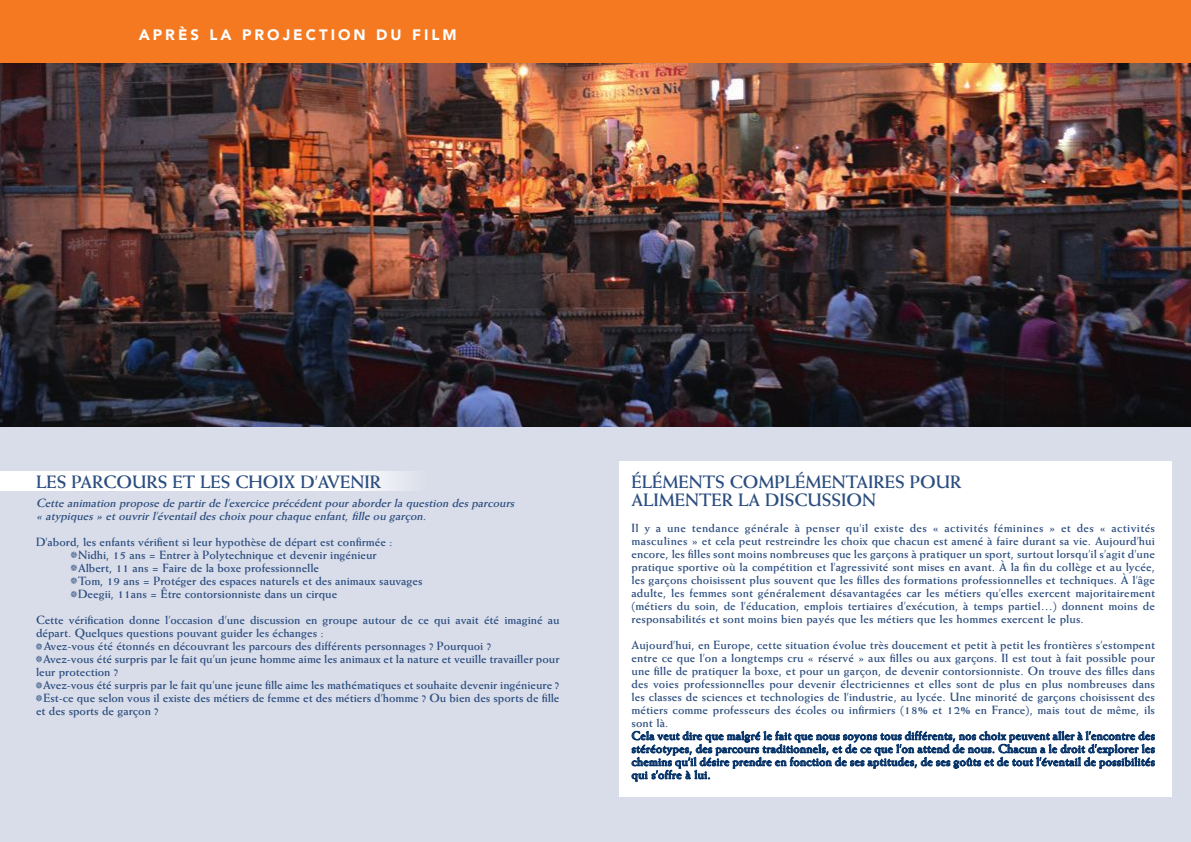
<style>
.page{position:relative;width:1191px;height:842px;background:#d9dde9}
.page>*{position:absolute;margin:0;border:0;box-sizing:border-box;transform-origin:0 0}
.t1{font:700 18px/18px "Weiss Std";color:#2b4d7f}
.t2{font:900 15px "Avenir LT Std";letter-spacing:.2em;color:#fff}
.t3{font:700 12px/13px "Weiss Std";letter-spacing:.01em;color:#2b4d7f}
.t4{font:italic 700 12px/13px "Weiss Std";color:#2b4d7f}
.s1{color:#b7bfd6}
</style>
<div class="page">
<img style="left:0;top:62px;width:1191px;height:365px">
<div style="left:0;top:0;width:1191px;height:62px;background:#f47921"></div>
<div style="left:619px;top:461px;width:552px;height:336px;background:#fff"></div>
<div style="left:0;top:471px;width:428px;height:19px;background:#fff"></div>
<svg style="left:631px;top:731px;width:523px;height:50px"></svg>
<svg style="left:71px;top:552px;width:6px;height:6px"></svg>
<svg style="left:71px;top:564px;width:6px;height:7px"></svg>
<svg style="left:71px;top:577px;width:6px;height:7px"></svg>
<svg style="left:71px;top:591px;width:6px;height:6px"></svg>
<svg style="left:36px;top:643px;width:6px;height:7px"></svg>
<svg style="left:36px;top:656px;width:6px;height:6px"></svg>
<svg style="left:36px;top:682px;width:6px;height:7px"></svg>
<svg style="left:36px;top:695px;width:6px;height:6px"></svg>
<p class="t2" style="left:139px;top:25px;width:319px">APRÈS LA PROJECTION DU FILM</p>
<h1 class="t1" style="left:36px;top:472px;width:346px">LES PARCOURS ET LES CHOIX D’AVENIR</h1>
<p class="t4" style="left:36px;top:496px;width:483px">Cette animation propose de partirde l’exercice précédentpouraborderlaquestion desparcours « atypiques» etouvrirl’éventaildeschoixpourchaque enfant,fille ou garçon.</p>
<p class="t3" style="left:36px;top:535px;width:358px">D’abord, les enfants vérifient si leur hypothèse de départ est confirmée :</p>
<p class="t3" style="left:72px;top:548px;width:306px">•Nidhi, 15 ans = Entrer à Polytechnique et devenir ingénieur</p>
<p class="t3" style="left:72px;top:561px;width:248px">•Albert, 11 ans = Faire de la boxe professionnelle</p>
<p class="t3" style="left:72px;top:574px;width:352px">•Tom, 19 ans = Protéger des espaces naturels et des animaux sauvages</p>
<p class="t3" style="left:36px;top:580px;width:525px;line-height:26px;text-indent:36px">•Deegii, 11ans = Être contorsionniste dans un cirque<br>Cette vérification donne l’occasion d’une discussion en groupe autour de ce qui avait été imaginé au</p>
<p class="t3" style="left:36px;top:626px;width:525px">départ. Quelques questions pouvant guider les échanges :<br><span class="s1">*</span> Avez-vous été étonnés en découvrant les parcours des différents personnages ? Pourquoi ?<br>* Avez-vous été surpris par le fait qu’un jeune homme aime les animaux et la nature et veuille travailler pour leur protection ?<br><span class="s1">*</span> Avez-vous été surpris par le fait qu’une jeune fille aime les mathématiques et souhaite devenir ingénieure ? <span class="s1">*</span> Est-ce que selon vous il existe des métiers de femme et des métiers d’homme ? Ou bien des sports de fille et des sports de garçon ?</p>
<h1 class="t1" style="left:631px;top:472px;width:331px">ÉLÉMENTS COMPLÉMENTAIRES POUR<br>ALIMENTER LA DISCUSSION</h1>
<p class="t3" style="left:631px;top:521px;width:525px;text-align:justify">Il y a une tendance générale à penser qu’il existe des « activités féminines » et des « activités masculines » et cela peut restreindre les choix que chacun est amené à faire durant sa vie. Aujourd’hui encore, les filles sont moins nombreuses que les garçons à pratiquer un sport, surtout lorsqu’il s’agit d’une pratique sportive où la compétition et l’agressivité sont mises en avant. À la fin du collège et au lycée, les garçons choisissent plus souvent que les filles des formations professionnelles et techniques. À l’âge adulte, les femmes sont généralement désavantagées car les métiers qu’elles exercent majoritairement (métiers du soin, de l’éducation, emplois tertiaires d’exécution, à temps partiel…) donnent moins de responsabilités et sont moins bien payés que les métiers que les hommes exercent le plus.</p>
<p class="t3" style="left:631px;top:638px;width:525px">Aujourd’hui, en Europe, cette situation évolue très doucement et petit à petit les frontières s’estompent entre ce que l’on a longtemps cru « réservé » aux filles ou aux garçons. Il est tout à fait possible pour une fille de pratiquer la boxe, et pour un garçon, de devenir contorsionniste. On trouve des filles dans des voies professionnelles pour devenir électriciennes et elles sont de plus en plus nombreuses dans les classes de sciences et technologies de l’industrie, au lycée. Une minorité de garçons choisissent des métiers comme professeurs des écoles ou infirmiers (18% et 12% en France), mais tout de même, ils sont là.<br>Cela veut dire que malgré le fait que nous soyons tous différents, nos choix peuvent aller à l’encontre des stéréotypes, des parcours traditionnels, et de ce que l’on attend de nous. Chacun a le droit d’explorer les chemins qu’il désire prendre en fonction de ses aptitudes, de ses goûts et de tout l’éventail de possibilités qui s’offre à lui.</p>
</div>
